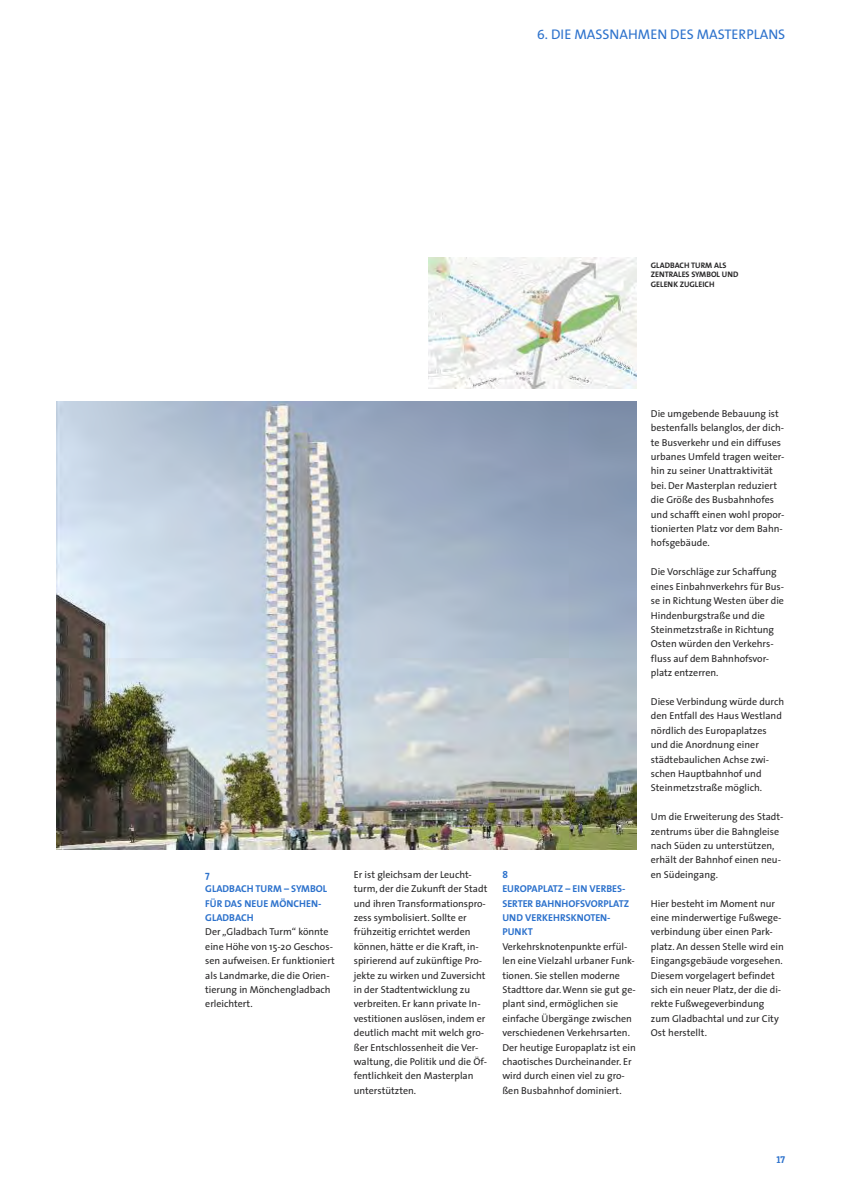
<style>
.page{position:relative;width:842px;height:1191px;background:#fff}
.page>*{position:absolute;margin:0;border:0;box-sizing:border-box;transform-origin:0 0}
.t1{font:14px "The Sans B5 Plain";color:#2d72cc}
.t2{font:10px/14.4px "The Sans";color:#272627}
.t3{font:700 10px/14.4px "The Sans";color:#2d72cc}
.t4{font:10px "The Serif Bold Caps";color:#2d72cc}
.t5{font:700 8px/9.6px "The Sans B7";color:#272627}
</style>
<div class="page">
<img style="left:428px;top:258px;width:209px;height:130px">
<img style="left:57px;top:401px;width:580px;height:448px">
<h1 class="t1" style="left:537px;top:27px;width:250px">6. DIE MASSNAHMEN DES MASTERPLANS</h1>
<p class="t5" style="left:651px;top:260px;width:89px">GLADBACH TURM ALS<br>ZENTRALES SYMBOL UND<br>GELENK ZUGLEICH</p>
<p class="t3" style="left:205px;top:868px;width:123px">7<br>GLADBACH TURM – SYMBOL<br>FÜR DAS NEUE MÖNCHEN-<br>GLADBACH</p>
<p class="t2" style="left:205px;top:925px;width:131px">Der „Gladbach Turm“ könnte eine Höhe von 15-20 Geschos&shy;sen aufweisen. Er funktioniert als Landmarke, die die Orien&shy;tierung in Mönchengladbach erleichtert.</p>
<p class="t2" style="left:354px;top:868px;width:135px">Er ist gleichsam der Leucht&shy;turm, der die Zukunft der Stadt und ihren Transformationspro&shy;zess symbolisiert. Sollte er frühzeitig errichtet werden können, hätte er die Kraft, in&shy;spirierend auf zukünftige Pro&shy;jekte zu wirken und Zuversicht in der Stadtentwicklung zu verbreiten. Er kann private In&shy;vestitionen auslösen, indem er deutlich macht mit welch gro&shy;ßer Entschlossenheit die Ver&shy;waltung, die Politik und die Öf&shy;fentlichkeit den Masterplan unterstützten.</p>
<p class="t3" style="left:502px;top:868px;width:128px">8<br>EUROPAPLATZ – EIN VERBES-<br>SERTER BAHNHOFSVORPLATZ<br>UND VERKEHRSKNOTEN-<br>PUNKT</p>
<p class="t2" style="left:502px;top:940px;width:135px">Verkehrsknotenpunkte erfül&shy;len eine Vielzahl urbaner Funk&shy;tionen. Sie stellen moderne<br>Stadttore dar. Wenn sie gut ge&shy;plant sind, ermöglichen sie einfache Übergänge zwischen verschiedenen Verkehrsarten.<br>Der heutige Europaplatz ist ein chaotisches Durcheinander. Er wird durch einen viel zu gro&shy;ßen Busbahnhof dominiert.</p>
<p class="t2" style="left:651px;top:407px;width:135px">Die umgebende Bebauung ist bestenfalls belanglos, der dich&shy;te Busverkehr und ein diffuses urbanes Umfeld tragen weiter&shy;hin zu seiner Unattraktivität bei. Der Masterplan reduziert die Größe des Busbahnhofes und schafft einen wohl propor&shy;tionierten Platz vor dem Bahn&shy;hofsgebäude.</p>
<p class="t2" style="left:651px;top:565px;width:135px">Die Vorschläge zur Schaffung eines Einbahnverkehrs für Bus&shy;se in Richtung Westen über die<br>Hindenburgstraße und die<br>Steinmetzstraße in Richtung<br>Osten würden den Verkehrs&shy;fluss auf dem Bahnhofsvor&shy;platz entzerren.</p>
<p class="t2" style="left:651px;top:695px;width:135px">Diese Verbindung würde durch den Entfall des Haus Westland nördlich des Europaplatzes und die Anordnung einer städtebaulichen Achse zwi&shy;schen Hauptbahnhof und<br>Steinmetzstraße möglich.</p>
<p class="t2" style="left:651px;top:810px;width:134px">Um die Erweiterung des Stadt&shy;zentrums über die Bahngleise nach Süden zu unterstützen, erhält der Bahnhof einen neu&shy;en Südeingang.</p>
<p class="t2" style="left:651px;top:897px;width:135px">Hier besteht im Moment nur eine minderwertige Fußwege&shy;verbindung über einen Park&shy;platz. An dessen Stelle wird ein<br>Eingangsgebäude vorgesehen.<br>Diesem vorgelagert befindet sich ein neuer Platz, der die di&shy;rekte Fußwegeverbindung zum Gladbachtal und zur City<br>Ost herstellt.</p>
<p class="t4" style="left:776px;top:1155px;width:10px">17</p>
</div>
